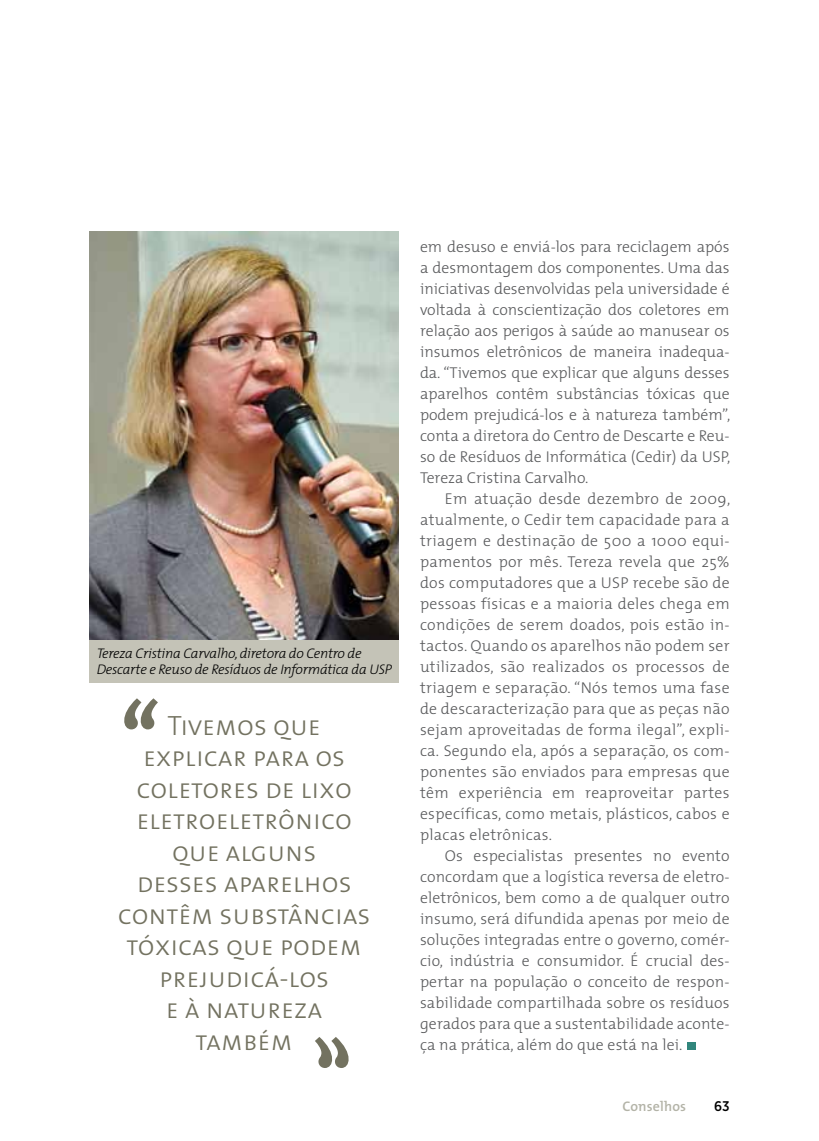
<style>
.page{position:relative;width:819px;height:1141px;background:#fff}
.page>*{position:absolute;margin:0;border:0;box-sizing:border-box;transform-origin:0 0}
.t1{font:116.02px "The Mix Caps";color:#737260}
.t2{font:28px/31.5px "The Mix Light Caps";color:#737260;text-align:center}
.t3{font:300 15.75px/21px "The Mix";letter-spacing:.01em;color:#58595b;text-align:justify}
.t4{font:italic 300 14px/15.8px "The Mix";letter-spacing:-.02em;color:#000}
.t5{font:600 14px "The Mix";color:#b3b3a7}
.t6{font:500 14px "Gotham Narrow";color:#000}
</style>
<div class="page">
<img style="left:89px;top:231px;width:310px;height:409px">
<div style="left:89px;top:640px;width:310px;height:42px;background:#c4c3b7"></div>
<div style="left:686px;top:1042px;width:9px;height:8px;background:#31867c"></div>
<p class="t4" style="left:97px;top:645px;width:296px">Tereza Cristina Carvalho, diretora do Centro de<br>Descarte e Reuso de Resíduos de Informática da USP</p>
<h1 class="t1" style="left:118px;top:650px;width:46px">‘‘</h1>
<h2 class="t2" style="left:118px;top:708px;width:254px">Tivemos que explicar para os coletores de lixo eletroeletrônico que alguns<br>desses aparelhos contêm substâncias tóxicas que podem prejudicá-los<br>e à natureza também</h2>
<p class="t3" style="left:420px;top:236px;width:312px">em desuso e enviá-los para reciclagem após a desmontagem dos componentes. Uma das iniciativas desenvolvidas pela universidade é voltada à conscientização dos coletores em relação aos perigos à saúde ao manusear os insumos eletrônicos de maneira inadequa&shy;da. “Tivemos que explicar que alguns desses aparelhos contêm substâncias tóxicas que podem prejudicá-los e à natureza também”, conta a diretora do Centro de Descarte e Reu&shy;so de Resíduos de Informática (Cedir) da USP, Tereza Cristina Carvalho.</p>
<p class="t3" style="left:420px;top:488px;width:312px;text-indent:25px">Em atuação desde dezembro de 2009, atualmente, o Cedir tem capacidade para a triagem e destinação de 500 a 1000 equi&shy;pamentos por mês. Tereza revela que 25% dos computadores que a USP recebe são de pessoas físicas e a maioria deles chega em condições de serem doados, pois estão in&shy;tactos. Quando os aparelhos não podem ser utilizados, são realizados os processos de triagem e separação. “Nós temos uma fase de descaracterização para que as peças não sejam aproveitadas de forma ilegal”, expli&shy;ca. Segundo ela, após a separação, os com&shy;ponentes são enviados para empresas que têm experiência em reaproveitar partes específicas, como metais, plásticos, cabos e placas eletrônicas.</p>
<p class="t3" style="left:420px;top:845px;width:311px;text-indent:25px">Os especialistas presentes no evento concordam que a logística reversa de eletro&shy;eletrônicos, bem como a de qualquer outro insumo, será difundida apenas por meio de soluções integradas entre o governo, comér&shy;cio, indústria e consumidor. É crucial des&shy;pertar na população o conceito de respon&shy;sabilidade compartilhada sobre os resíduos gerados para que a sustentabilidade aconte&shy;ça na prática, além do que está na lei.</p>
<p class="t5" style="left:622px;top:1094px;width:65px">Conselhos</p>
<p class="t6" style="left:714px;top:1097px;width:17px">63</p>
</div>
